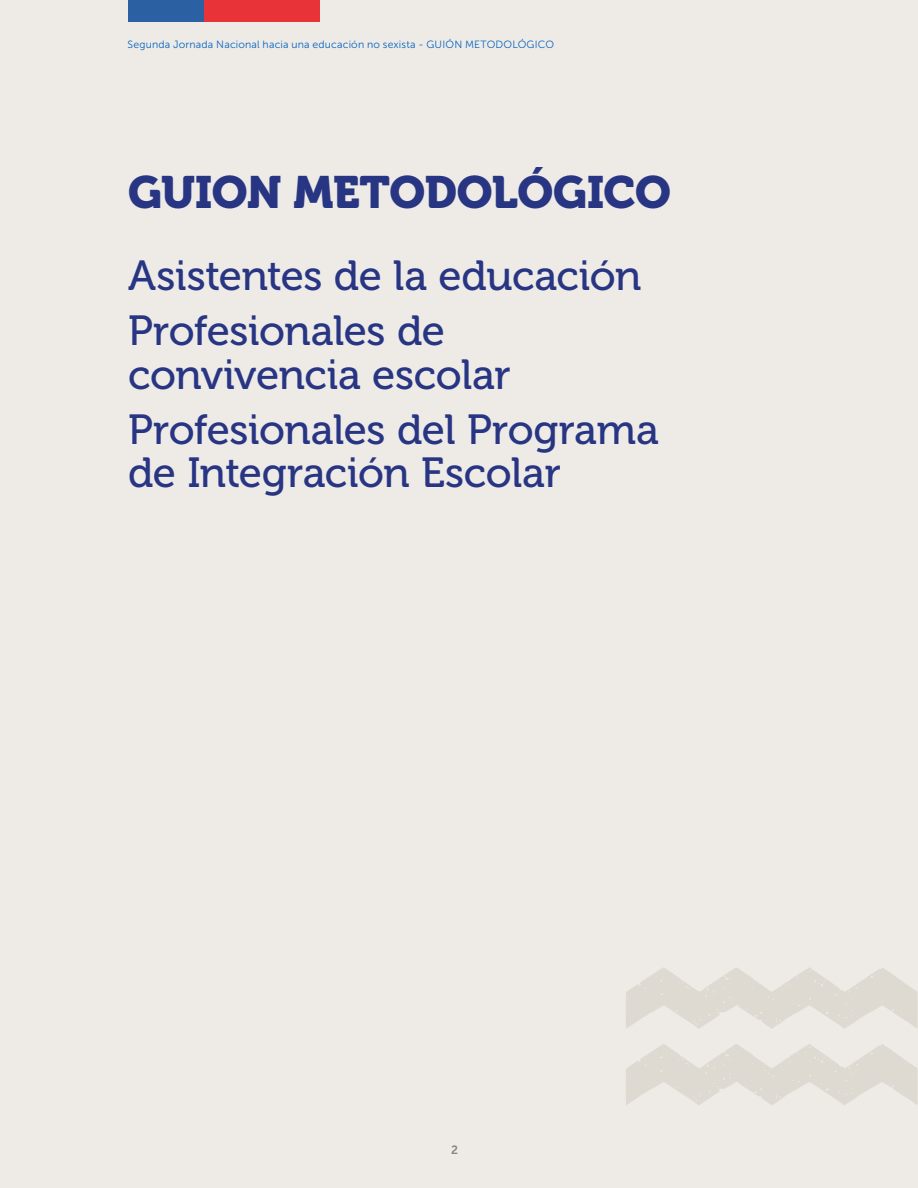
<style>
.page{position:relative;width:918px;height:1188px;background:#eeebe7}
.page>*{position:absolute;margin:0;border:0;box-sizing:border-box;transform-origin:0 0}
.t1{font:45px "Museo 900";letter-spacing:-.01em;color:#283583}
.t2{font:42px/55.1px "Museo 500";letter-spacing:-.01em;color:#283583}
.t3{font:12px "Museo Sans 700";color:#878787}
.t4{font:10.5px "Museo Sans 300";letter-spacing:.02em;color:#0563c1}
</style>
<div class="page">
<svg style="left:626px;top:1044px;width:292px;height:61px"></svg>
<svg style="left:626px;top:967px;width:292px;height:62px"></svg>
<div style="left:128px;top:0;width:80px;height:21px;background:#2b61a3"></div>
<div style="left:205px;top:0;width:115px;height:21px;background:#e83338"></div>
<p class="t4" style="left:128px;top:39px;width:428px">Segunda Jornada Nacional hacia una educación no sexista - GUIÓN METODOLÓGICO</p>
<p class="t1" style="left:128px;top:166px;width:544px">GUION METODOLÓGICO</p>
<p class="t2" style="left:128px;top:249px;width:515px">Asistentes de la educación<br>Profesionales de</p>
<p class="t2" style="left:128px;top:347px;width:532px">convivencia escolar<br>Profesionales del Programa</p>
<p class="t2" style="left:128px;top:446px;width:434px">de Integración Escolar</p>
<p class="t3" style="left:451px;top:1143px;width:8px">2</p>
</div>
